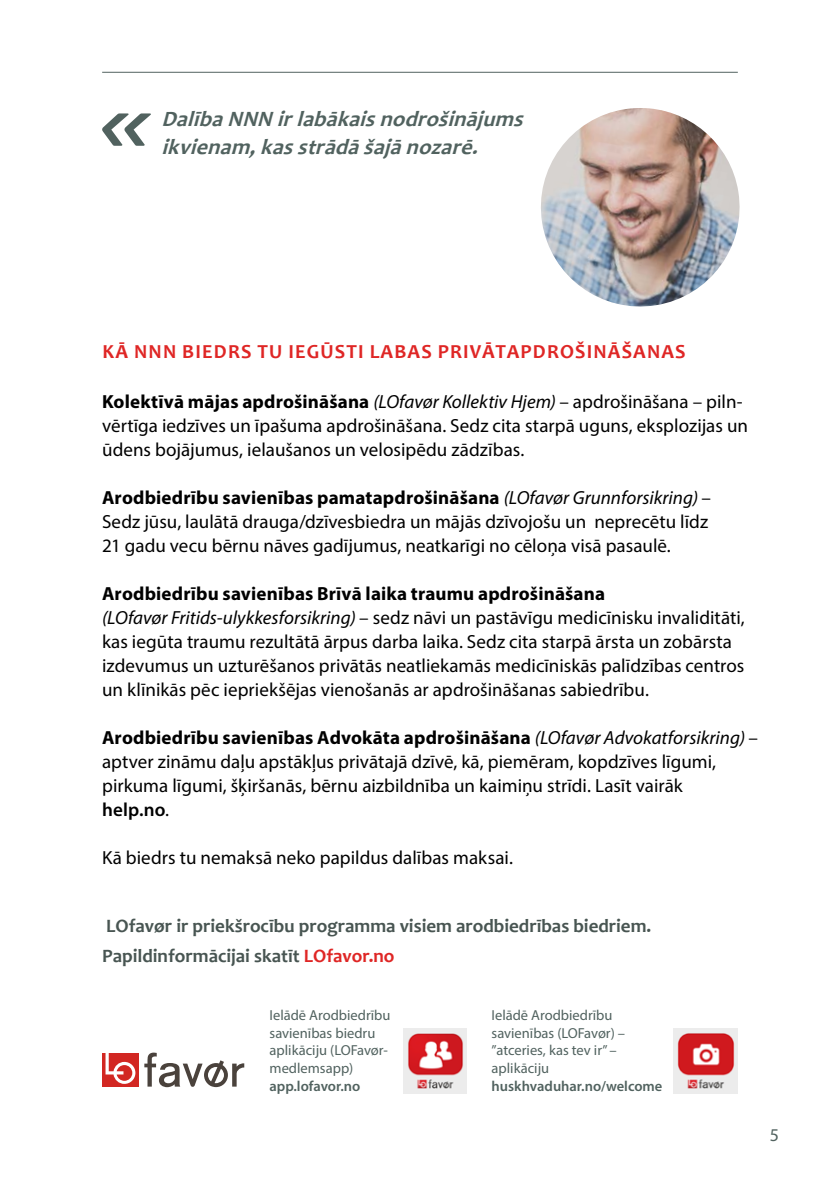
<style>
.page{position:relative;width:840px;height:1191px;background:#fff}
.page>*{position:absolute;margin:0;border:0;box-sizing:border-box;transform-origin:0 0}
.t1{font:italic 700 22px/28px "Candara";color:#51625f}
.t2{font:700 20px "Candara";letter-spacing:.06em;color:#df2625}
.t3{font:19px/24px "Myriad Pro";color:#000}
.t4{font:700 19px/30px "Candara";color:#485552}
.t5{font:18px "Myriad Pro";color:#51625f}
.t6{font:14.6px/17.8px "Myriad Pro";color:#51625f}
.t7{font:600 14.6px "Myriad Pro";color:#51625f}
.s1{font-weight:700}
.s2{font-style:italic}
.s3{font-weight:600}
.s4{color:#df2625}
</style>
<div class="page">
<hr style="left:102px;top:72px;width:635px;height:1px;background:#51625f">
<img style="left:541px;top:108px;width:199px;height:199px">
<div style="left:102px;top:1053px;width:36px;height:33px;background:#d22722"></div>
<svg style="left:105px;top:1053px;width:30px;height:30px"></svg>
<svg style="left:144px;top:1052px;width:100px;height:35px"></svg>
<img style="left:403px;top:1029px;width:63px;height:64px">
<img style="left:673px;top:1029px;width:64px;height:64px">
<svg style="left:102px;top:113px;width:49px;height:33px"></svg>
<p class="t1" style="left:161px;top:104px;width:369px">DalībaNNN irlabākaisnodrošinājums ikvienam,kasstrādāšajānozarē.</p>
<p class="t2" style="left:102px;top:339px;width:584px">KĀ NNN BIEDRS TU IEGŪSTI LABAS PRIVĀTAPDROŠINĀŠANAS</p>
<p class="t3" style="left:102px;top:389px;width:647px"><span class="s1">Kolektīvā mājas apdrošināšana</span> <span class="s2">(LOfavør Kollektiv Hjem)</span> – apdrošināšana – piln&shy;vērtīga iedzīves un īpašuma apdrošināšana. Sedz cita starpā uguns, eksplozijas un ūdens bojājumus, ielaušanos un velosipēdu zādzības.</p>
<p class="t3" style="left:102px;top:485px;width:610px"><span class="s1">Arodbiedrību savienības pamatapdrošināšana</span> <span class="s2">(LOfavør Grunnforsikring)</span> –<br>Sedz jūsu, laulātā drauga/dzīvesbiedra un mājās dzīvojošu un neprecētu līdz<br>21 gadu vecu bērnu nāves gadījumus, neatkarīgi no cēloņa visā pasaulē.</p>
<p class="t3" style="left:102px;top:581px;width:643px"><span class="s1">Arodbiedrību savienības Brīvā laika traumu apdrošināšana<br></span><span class="s2">(LOfavør Fritids-ulykkesforsikring)</span> – sedz nāvi un pastāvīgu medicīnisku invaliditāti, kas iegūta traumu rezultātā ārpus darba laika. Sedz cita starpā ārsta un zobārsta izdevumus un uzturēšanos privātās neatliekamās medicīniskās palīdzības centros un klīnikās pēc iepriekšējas vienošanās ar apdrošināšanas sabiedrību.</p>
<p class="t3" style="left:102px;top:725px;width:657px"><span class="s1">Arodbiedrību savienības Advokāta apdrošināšana</span> <span class="s2">(LOfavør Advokatforsikring)</span> – aptver zināmu daļu apstākļus privātajā dzīvē, kā, piemēram, kopdzīves līgumi, pirkuma līgumi, šķiršanās, bērnu aizbildnība un kaimiņu strīdi. Lasīt vairāk<br><span class="s3">help.no</span>.</p>
<p class="t3" style="left:102px;top:845px;width:412px">Kā biedrs tu nemaksā neko papildus dalības maksai.</p>
<p class="t4" style="left:102px;top:911px;width:550px">LOfavør ir priekšrocību programma visiem arodbiedrības biedriem.<br>Papildinformācijai skatīt <span class="s4">LOfavor.no</span></p>
<p class="t6" style="left:269px;top:1006px;width:122px">Ielādē Arodbiedrību savienības biedru aplikāciju (LOFavør&shy;medlemsapp)</p>
<p class="t7" style="left:269px;top:1076px;width:92px">app.lofavor.no</p>
<p class="t6" style="left:491px;top:1006px;width:135px">Ielādē Arodbiedrību savienības (LOFavør) – ”atceries, kas tev ir” – aplikāciju</p>
<p class="t7" style="left:491px;top:1076px;width:172px">huskhvaduhar.no/welcome</p>
<p class="t5" style="left:769px;top:1123px;width:11px">5</p>
</div>
